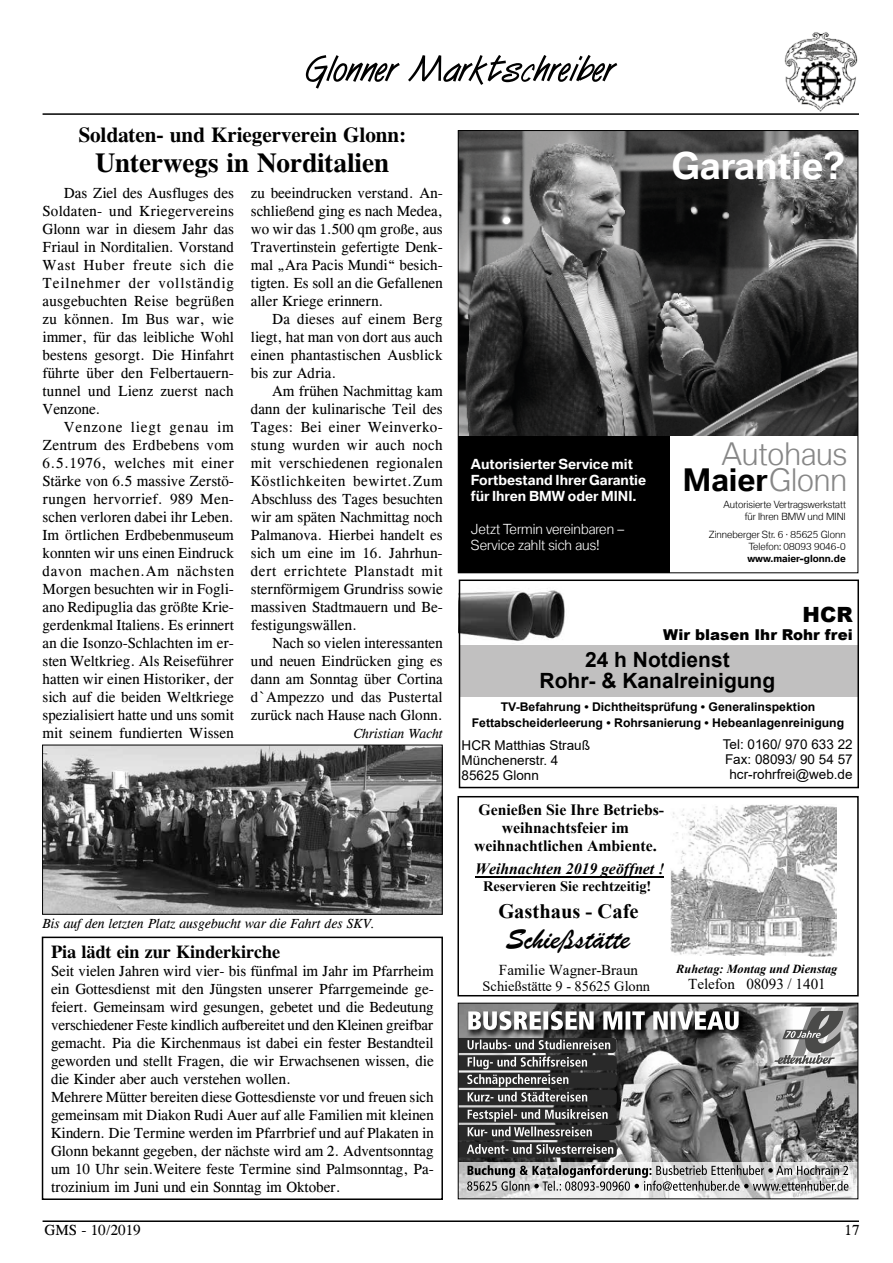
<style>
.page{position:relative;width:893px;height:1263px;background:#fff}
.page>*{position:absolute;margin:0;border:0;box-sizing:border-box;transform-origin:0 0}
.t1{font:700 36px "BMW Type";color:#fff}
.t2{font:300 30.15px/25.8px "BMW Type";color:#878787;text-align:right}
.t3{font:27.45px "Brush Script BT";color:#000}
.t4{font:700 27px "Cg Times";color:#000}
.t5{font:700 21px/21px "Arial";color:#000;text-align:center}
.t6{font:700 21px "Cg Times";color:#000}
.t7{font:900 21px "Arial";color:#000}
.t8{font:700 20.55px "Times New Roman";color:#000}
.t9{font:700 18px "Cg Times";color:#000}
.t10{font:700 15.75px/18.3px "Times New Roman";color:#000;text-align:center}
.t11{font:italic 700 15.75px "Times New Roman";color:#000}
.t12{font:15.15px "Times New Roman";color:#000}
.t13{font:15px/18px "CG Times";color:#000;text-align:justify}
.t14{font:900 15px "Arial";color:#000}
.t15{font:700 14.4px "Times New Roman";color:#000}
.t16{font:14.4px "Times New Roman";color:#000}
.t17{font:13.5px/15px "Arial";color:#000}
.t18{font:700 13.5px/16.2px "BMW Type";color:#fff}
.t19{font:italic 13.5px "Cg Times";color:#000}
.t20{font:300 13.5px/16.2px "BMW Type";color:#fff}
.t21{font:italic 700 12.3px "Times New Roman";color:#000}
.t22{font:700 12px/15.8px "Arial";color:#000;text-align:center}
.t23{font:300 9.6px/12px "BMW Type";color:#000;text-align:right}
.t24{font:300 9.6px "BMW Type";color:#000}
.s1{color:#000}
.s2{font-size:16.35px}
</style>
<div class="page">
<img style="left:784px;top:32px;width:74px;height:80px">
<hr style="left:43px;top:1220px;width:816px;height:2px;background:#000">
<hr style="left:43px;top:113px;width:816px;height:2px;background:#000">
<svg style="left:306px;top:55px;width:311px;height:34px"></svg>
<img style="left:44px;top:747px;width:397px;height:166px">
<div style="left:42px;top:745px;width:401px;height:170px;border:1px solid #000"></div>
<div style="left:42px;top:936px;width:401px;height:264px;border:2px solid #000"></div>
<img style="left:460px;top:1005px;width:396px;height:192px">
<img style="left:858px;top:1064px;width:1px;height:135px">
<img style="left:734px;top:1064px;width:122px;height:99px">
<svg style="left:467px;top:1165px;width:381px;height:26px;background:#a9a9a9"></svg>
<img style="left:466px;top:1009px;width:280px;height:29px">
<svg style="left:468px;top:1011px;width:271px;height:19px"></svg>
<svg style="left:460px;top:1038px;width:157px;height:119px;background:#565656"></svg>
<svg style="left:774px;top:1007px;width:75px;height:57px;background:#a3a3a3"></svg>
<div style="left:458px;top:1003px;width:400px;height:196px;border:1px solid #000"></div>
<img style="left:462px;top:590px;width:103px;height:51px">
<div style="left:459px;top:645px;width:399px;height:52px;background:#c1c0c0"></div>
<div style="left:459px;top:579px;width:400px;height:209px;border:2px solid #000"></div>
<img style="left:460px;top:132px;width:396px;height:304px">
<div style="left:458px;top:436px;width:212px;height:137px;background:#000"></div>
<hr style="left:475px;top:876px;width:189px;height:1px;background:#000">
<img style="left:671px;top:805px;width:165px;height:152px">
<div style="left:457px;top:796px;width:402px;height:200px;border:2px solid #000"></div>
<h3 class="t6" style="left:78px;top:122px;width:329px">Soldaten- und Kriegerverein Glonn:</h3>
<h3 class="t4" style="left:96px;top:146px;width:295px">Unterwegs in Norditalien</h3>
<p class="t13" style="left:43px;top:184px;width:193px;text-indent:21px">Das Ziel des Ausfluges des Soldaten- und Kriegervereins Glonn war in diesem Jahr das Friaul in Norditalien. Vorstand Wast Huber freute sich die Teilnehmer der vollständig ausgebuchten Reise begrüßen zu können. Im Bus war, wie immer, für das leibliche Wohl bestens gesorgt. Die Hinfahrt führte über den Felbertauern&shy;tunnel und Lienz zuerst nach Venzone.</p>
<p class="t13" style="left:43px;top:418px;width:193px;text-indent:21px">Venzone liegt genau im Zentrum des Erdbebens vom 6.5.1976, welches mit einer Stärke von 6.5 massive Zerstö&shy;rungen hervorrief. 989 Men&shy;schen verloren dabei ihr Leben.<br>Im örtlichen Erdbebenmuseum konnten wir uns einen Eindruck davon machen.Am nächsten Morgen besuchten wir in Fogli&shy;ano Redipuglia das größte Krie&shy;gerdenkmal Italiens. Es erinnert an die Isonzo-Schlachten im er&shy;sten Weltkrieg. Als Reiseführer hatten wir einen Historiker, der sich auf die beiden Weltkriege spezialisiert hatte und uns somit mit seinem fundierten Wissen</p>
<p class="t13" style="left:251px;top:184px;width:193px">zu beeindrucken verstand. An&shy;schließend ging es nach Medea, wo wir das 1.500 qm große, aus Travertinstein gefertigte Denk&shy;mal „Ara Pacis Mundi“ besich&shy;tigten. Es soll an die Gefallenen aller Kriege erinnern.</p>
<p class="t13" style="left:251px;top:310px;width:193px;text-indent:21px">Da dieses auf einem Berg liegt, hat man von dort aus auch einen phantastischen Ausblick bis zur Adria.</p>
<p class="t13" style="left:251px;top:382px;width:193px;text-indent:21px">Am frühen Nachmittag kam dann der kulinarische Teil des Tages: Bei einer Weinverko&shy;stung wurden wir auch noch mit verschiedenen regionalen Köstlichkeiten bewirtet.Zum Abschluss des Tages besuchten wir am späten Nachmittag noch Palmanova. Hierbei handelt es sich um eine im 16. Jahrhun&shy;dert errichtete Planstadt mit sternförmigem Grundriss sowie massiven Stadtmauern und Be&shy;festigungswällen.</p>
<p class="t13" style="left:251px;top:634px;width:193px;text-indent:21px">Nach so vielen interessanten und neuen Eindrücken ging es dann am Sonntag über Cortina d`Ampezzo und das Pustertal zurück nach Hause nach Glonn.</p>
<p class="t19" style="left:353px;top:725px;width:91px">Christian Wacht</p>
<p class="t19" style="left:43px;top:915px;width:334px">Bis auf den letzten Platz ausgebucht war die Fahrt des SKV.</p>
<p class="t9" style="left:51px;top:941px;width:231px">Pia lädt ein zur Kinderkirche</p>
<p class="t13" style="left:51px;top:962px;width:384px;text-align:left">Seit vielen Jahren wird vier- bis fünfmal im Jahr im Pfarrheim ein Gottesdienst mit den Jüngsten unserer Pfarrgemeinde ge&shy;feiert. Gemeinsam wird gesungen, gebetet und die Bedeutung verschiedener Feste kindlich aufbereitet und den Kleinen greifbar gemacht. Pia die Kirchenmaus ist dabei ein fester Bestandteil geworden und stellt Fragen, die wir Erwachsenen wissen, die die Kinder aber auch verstehen wollen.<br>Mehrere Mütter bereiten diese Gottesdienste vor und freuen sich gemeinsam mit Diakon Rudi Auer auf alle Familien mit kleinen Kindern. Die Termine werden im Pfarrbrief und auf Plakaten in Glonn bekannt gegeben, der nächste wird am 2. Adventsonntag um 10 Uhr sein.Weitere feste Termine sind Palmsonntag, Pa&shy;trozinium im Juni und ein Sonntag im Oktober.</p>
<h1 class="t1" style="left:671px;top:142px;width:175px">Garantie?</h1>
<h2 class="t2" style="left:683px;top:440px;width:166px">Autohaus<br><span class="s1">Maier</span>Glonn</h2>
<p class="t23" style="left:724px;top:498px;width:124px">Autorisierte Vertragswerkstatt für Ihren BMW und MINI</p>
<p class="t18" style="left:471px;top:455px;width:177px">Autorisierter Service mit<br>Fortbestand Ihrer Garantie für Ihren BMW oder MINI.</p>
<p class="t20" style="left:471px;top:520px;width:155px">Jetzt Termin vereinbaren –<br>Service zahlt sich aus!</p>
<p class="t23" style="left:709px;top:528px;width:138px">Zinneberger Str. 6 · 85625 Glonn<br>Telefon: 08093 9046-0</p>
<p class="t24" style="left:747px;top:552px;width:100px">www.maier-glonn.de</p>
<h3 class="t7" style="left:802px;top:599px;width:52px">HCR</h3>
<p class="t14" style="left:663px;top:623px;width:191px">Wir blasen Ihr Rohr frei</p>
<h3 class="t5" style="left:540px;top:649px;width:237px">24 h Notdienst<br>Rohr- &amp; Kanalreinigung</h3>
<p class="t22" style="left:472px;top:699px;width:374px">TV-Befahrung • Dichtheitsprüfung • Generalinspektion<br>Fettabscheiderleerung • Rohrsanierung • Hebeanlagenreinigung</p>
<p class="t17" style="left:462px;top:737px;width:130px">HCR Matthias Strauß<br>Münchenerstr. 4<br>85625 Glonn</p>
<p class="t17" style="left:723px;top:737px;width:131px;text-align:center">Tel: 0160/ 970 633 22<br>Fax: 08093/ 90 54 57 hcr-rohrfrei@web.de</p>
<p class="t10" style="left:474px;top:800px;width:192px">Genießen Sie Ihre Betriebs&shy;weihnachtsfeier im weihnachtlichen Ambiente<span class="s2">.</span></p>
<p class="t11" style="left:475px;top:858px;width:191px">Weihnachten 2019 geöffnet !</p>
<p class="t15" style="left:483px;top:876px;width:170px">Reservieren Sie rechtzeitig!</p>
<h3 class="t8" style="left:498px;top:896px;width:142px">Gasthaus - Cafe</h3>
<h3 class="t3" style="left:507px;top:922px;width:125px">Schießstätte</h3>
<p class="t12" style="left:499px;top:959px;width:141px">Familie Wagner-Braun</p>
<p class="t16" style="left:483px;top:976px;width:169px">Schießstätte 9 - 85625 Glonn</p>
<p class="t21" style="left:676px;top:960px;width:163px">Ruhetag: Montag und Dienstag</p>
<p class="t12" style="left:688px;top:973px;width:139px">Telefon 08093 / 1401</p>
<p class="t13" style="left:45px;top:1221px;width:97px">GMS - 10/2019</p>
<p class="t13" style="left:844px;top:1221px;width:16px">17</p>
</div>
